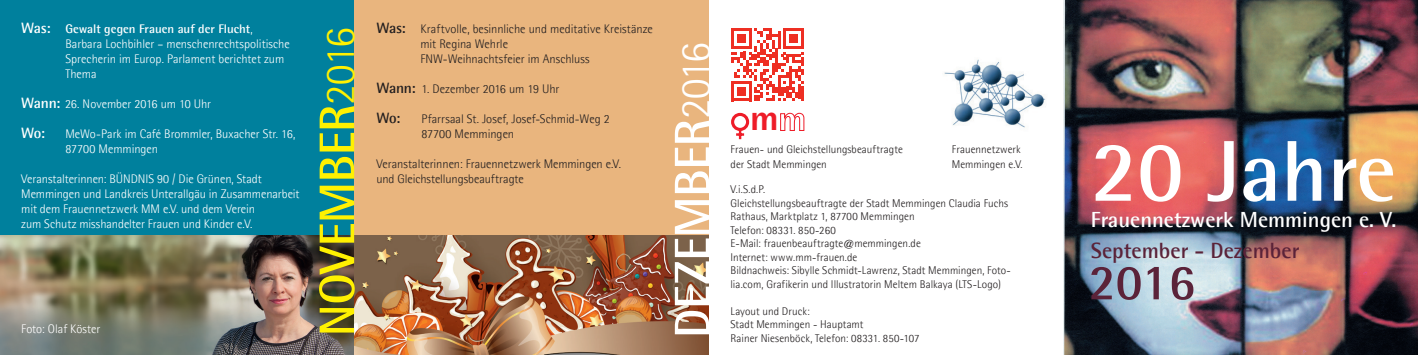
<style>
.page{position:relative;width:1418px;height:355px;background:#fff}
.page>*{position:absolute;margin:0;border:0;box-sizing:border-box;transform-origin:0 0}
.t1{font:700 86.25px "Agfa Rotis Semisans";color:#fff}
.t2{font:700 50.12px "Agfa Rotis Semisans";color:#5b2339}
.t3{font:700 50px "Agfa Rotis Semisans";letter-spacing:-.015em;color:#fff}
.t4{font:700 50px "Agfa Rotis Semisans";letter-spacing:-.015em;color:#fff101}
.t5{font:300 36px "Rotis Semi Sans";color:#ee1c28}
.t6{font:700 22.12px "Agfa Rotis Semisans";color:#5b2339}
.t7{font:700 21.88px "Agfa Rotis Semisans";color:#fff}
.t8{font:700 15px "Agfa Rotis Semisans";color:#231f20}
.t9{font:700 15px "Agfa Rotis Semisans";color:#fff}
.t10{font:300 12.5px/15px "Rotis Semi Sans";letter-spacing:-.005em;color:#fff}
.t11{font:300 12.5px/15px "Rotis Semi Sans";letter-spacing:-.005em;color:#231f20}
.t12{font:700 12.5px "Agfa Rotis Semisans";color:#fff}
.t13{font:300 11.25px/13.5px "Rotis Semi Sans";letter-spacing:.005em;color:#231f20}
.s1{font-size:15px}
.s2{font-family:"Rotis Semi Sans";font-weight:300}
.s3{font-family:"Agfa Rotis Semisans";font-weight:700;font-size:15px}
.s4{font-family:"Rotis Semi Sans";font-weight:300;font-size:42.5px}
</style>
<div class="page">
<div style="left:0;top:0;width:354px;height:354px;background:#00809d"></div>
<div style="left:354px;top:0;width:354px;height:354px;background:#e9b57e"></div>
<img style="left:0;top:235px;width:354px;height:119px">
<svg style="left:731px;top:28px;width:73px;height:73px"></svg>
<hr style="left:801px;top:86px;width:3px;height:15px;background:#ee2f23">
<img style="left:944px;top:59px;width:102px;height:69px">
<svg style="left:780px;top:113px;width:24px;height:18px"></svg>
<div style="left:731px;top:113px;width:18px;height:18px;border:3px solid #ee1c28;border-radius:50%"></div>
<svg style="left:736px;top:130px;width:8px;height:9px"></svg>
<img style="left:1063px;top:0;width:354px;height:354px">
<img style="left:354px;top:235px;width:355px;height:119px">
<p class="t12" style="left:21px;top:21px;width:233px"><span class="s1">Was:</span> Gewalt gegen Frauen auf der Flucht<span class="s2">,</span></p>
<p class="t10" style="left:65px;top:36px;width:226px">Barbara Lochbihler – menschenrechtspolitische<br>Sprecherin im Europ. Parlament berichtet zum<br>Thema</p>
<p class="t10" style="left:21px;top:96px;width:191px"><span class="s3">Wann:</span> 26. November 2016 um 10 Uhr</p>
<h3 class="t9" style="left:21px;top:123px;width:25px">Wo:</h3>
<p class="t10" style="left:65px;top:126px;width:231px">MeWo-Park im Café Brommler, Buxacher Str. 16,<br>87700 Memmingen</p>
<p class="t10" style="left:21px;top:171px;width:280px">Veranstalterinnen: BÜNDNIS 90 / Die Grünen, Stadt Memmingen und Landkreis Unterallgäu in Zusammenarbeit mit dem Frauennetzwerk MM e.V. und dem Verein<br>zum Schutz misshandelter Frauen und Kinder e.V.</p>
<p class="t10" style="left:21px;top:321px;width:81px">Foto: Olaf Köster</p>
<h3 class="t4" style="left:306px;top:336px;width:310px;rotate:-90deg">NOVEMBER<span class="s4">2016</span></h3>
<p class="t11" style="left:420px;top:21px;width:234px;text-indent:-44px"><span class="s3">Was:</span> Kraftvolle, besinnliche und meditative Kreistänze mit Regina Wehrle<br>FNW-Weihnachtsfeier im Anschluss</p>
<p class="t11" style="left:376px;top:81px;width:185px"><span class="s3">Wann:</span> 1. Dezember 2016 um 19 Uhr</p>
<h3 class="t8" style="left:376px;top:108px;width:25px">Wo:</h3>
<p class="t11" style="left:421px;top:111px;width:190px">Pfarrsaal St. Josef, Josef-Schmid-Weg 2<br>87700 Memmingen</p>
<p class="t11" style="left:376px;top:156px;width:246px">Veranstalterinnen: Frauennetzwerk Memmingen e.V. und Gleichstellungsbeauftragte</p>
<h3 class="t3" style="left:661px;top:338px;width:297px;rotate:-90deg">DEZEMBER<span class="s4">2016</span></h3>
<h3 class="t5" style="left:750px;top:94px;width:30px">m</h3>
<p class="t13" style="left:730px;top:142px;width:174px;line-height:15px">Frauen- und Gleichstellungsbeauftragte der Stadt Memmingen</p>
<p class="t13" style="left:951px;top:142px;width:72px;line-height:15px">Frauennetzwerk<br>Memmingen e.V.</p>
<p class="t13" style="left:730px;top:182px;width:282px">V.i.S.d.P.<br>Gleichstellungsbeauftragte der Stadt Memmingen Claudia Fuchs Rathaus, Marktplatz 1, 87700 Memmingen<br>Telefon: 08331. 850-260<br>E-Mail: frauenbeauftragte@memmingen.de<br>Internet: www.mm-frauen.de<br>Bildnachweis: Sibylle Schmidt-Lawrenz, Stadt Memmingen, Foto&shy;lia.com, Grafikerin und Illustratorin Meltem Balkaya (LTS-Logo)</p>
<p class="t13" style="left:730px;top:304px;width:190px">Layout und Druck:<br>Stadt Memmingen - Hauptamt<br>Rainer Niesenböck, Telefon: 08331. 850-107</p>
<h1 class="t1" style="left:1090px;top:118px;width:307px">20 Jahre</h1>
<h3 class="t7" style="left:1090px;top:206px;width:307px">Frauennetzwerk Memmingen e. V.</h3>
<h3 class="t6" style="left:1090px;top:236px;width:210px">September - Dezember</h3>
<h2 class="t2" style="left:1088px;top:251px;width:108px">2016</h2>
</div>
